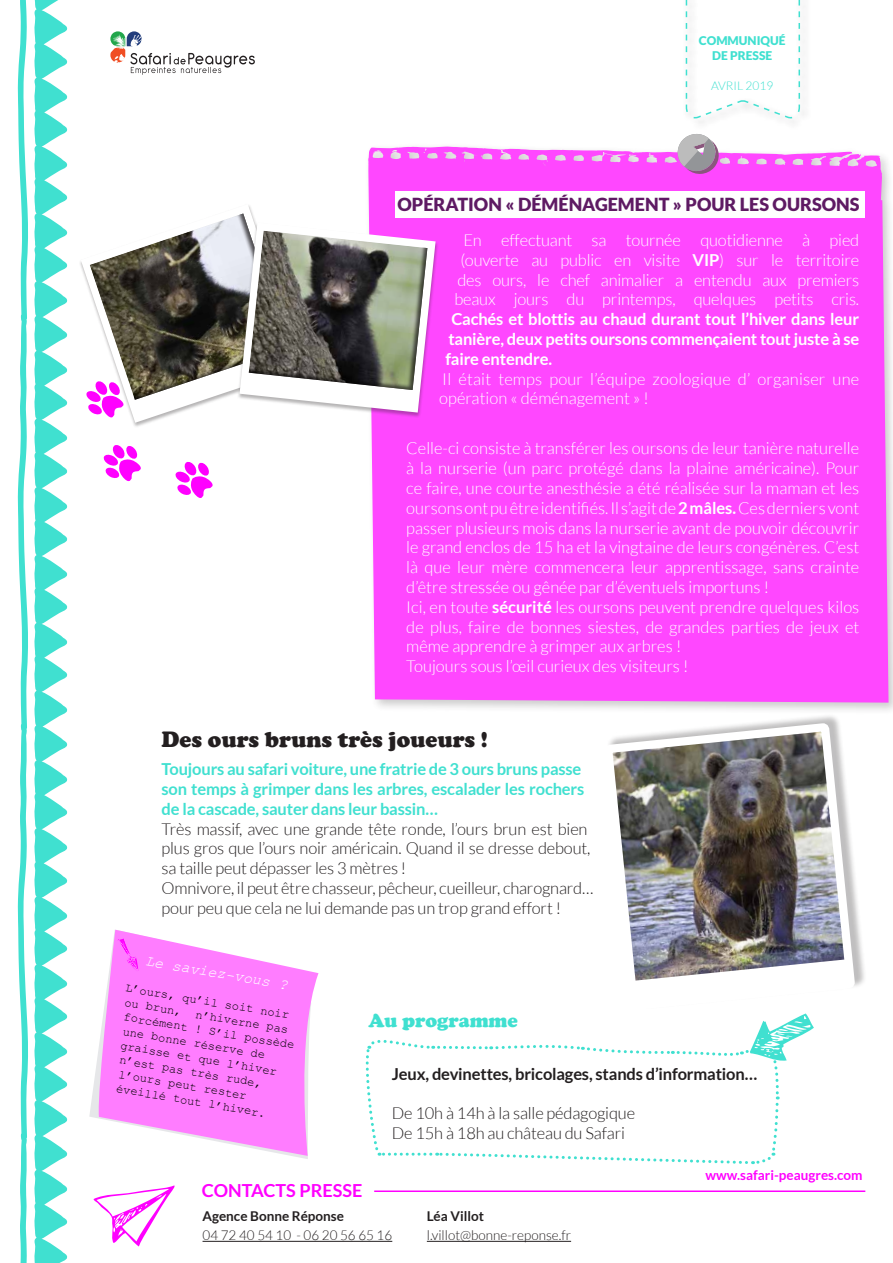
<style>
.page{position:relative;width:893px;height:1263px;background:#fff}
.page>*{position:absolute;margin:0;border:0;box-sizing:border-box;transform-origin:0 0}
.t1{font:900 22.5px "Cooper";color:#231f20}
.t2{font:900 19.5px "Cooper";color:#40e0d0}
.t3{font:900 18px "Lato";color:#5e1a63}
.t4{font:700 18px "Lato";color:#f0f}
.t5{font:300 16.5px/19.8px "Lato";color:#fff}
.t6{font:300 16.5px/19.8px "Lato";letter-spacing:-.01em;color:#231f20}
.t7{font:700 16.5px/19.8px "Lato";letter-spacing:-.01em;color:#40e0d0}
.t8{font:700 16.5px/19.8px "Lato";letter-spacing:-.01em;color:#fff;text-align:justify}
.t9{font:700 16.5px "Lato";letter-spacing:-.01em;color:#231f20}
.t10{font:italic 15px "Courier New";color:#fff}
.t11{font:300 13.5px "Lato";color:#231f20}
.t12{font:700 13.5px "Lato";color:#231f20}
.t13{font:700 13.5px "Lato";color:#f0f}
.t14{font:12px "Courier New";color:#000001}
.t15{font:900 12px/15px "Lato";color:#40e0d0;text-align:center}
.t16{font:300 12px "Lato";color:#40e0d0}
.s1{font-weight:700}
</style>
<div class="page">
<svg style="left:110px;top:31px;width:145px;height:44px"></svg>
<svg style="left:685px;top:0;width:116px;height:119px"></svg>
<hr style="left:712px;top:67px;width:61px;height:1px;background:#fff">
<hr style="left:203px;top:1241px;width:189px;height:1px;background:#231f20">
<hr style="left:427px;top:1241px;width:144px;height:1px;background:#231f20">
<hr style="left:374px;top:1190px;width:491px;height:2px;background:#f0f">
<svg style="left:94px;top:1185px;width:81px;height:61px"></svg>
<svg style="left:175px;top:461px;width:38px;height:37px"></svg>
<svg style="left:103px;top:445px;width:38px;height:37px"></svg>
<svg style="left:34px;top:0;width:33px;height:1263px"></svg>
<svg style="left:18px;top:0;width:10px;height:1263px"></svg>
<div style="left:607px;top:713px;width:260px;height:296px;background:#231f20;opacity:.29"></div>
<img style="left:607px;top:715px;width:250px;height:294px">
<div style="left:364px;top:143px;width:529px;height:572px;background:#231f20;opacity:.23"></div>
<div style="left:368px;top:147px;width:520px;height:556px;background:#ff47ff"></div>
<div style="left:395px;top:192px;width:470px;height:26px;background:#fff"></div>
<svg style="left:675px;top:134px;width:46px;height:40px;background:#c19ec1"></svg>
<svg style="left:96px;top:930px;width:222px;height:226px;fill:#ff7dff"></svg>
<svg style="left:117px;top:938px;width:21px;height:34px"></svg>
<svg style="left:86px;top:211px;width:350px;height:210px"></svg>
<svg style="left:365px;top:1013px;width:449px;height:152px"></svg>
<p class="t15" style="left:699px;top:33px;width:88px">COMMUNIQUÉ<br>DE PRESSE</p>
<p class="t16" style="left:711px;top:80px;width:64px">AVRIL 2019</p>
<p class="t3" style="left:398px;top:194px;width:463px">OPÉRATION « DÉMÉNAGEMENT » POUR LES OURSONS</p>
<p class="t5" style="left:454px;top:230px;width:406px;text-align:center">En effectuant sa tournée quotidienne à pied (ouverte au public en visite <span class="s1">VIP</span>) sur le territoire des ours, le chef animalier a entendu aux premiers beaux jours du printemps, quelques petits cris.</p>
<p class="t8" style="left:445px;top:309px;width:415px;text-indent:6px">Cachés et blottis au chaud durant tout l’hiver dans leur tanière, deux petits oursons commençaient tout juste à se faire entendre.</p>
<p class="t5" style="left:439px;top:369px;width:421px">Il était temps pour l’équipe zoologique d’ organiser une opération « déménagement » !</p>
<p class="t5" style="left:406px;top:439px;width:455px">Celle-ci consiste à transférer les oursons de leur tanière naturelle à la nurserie (un parc protégé dans la plaine américaine). Pour ce faire, une courte anesthésie a été réalisée sur la maman et les oursons ont pu être identifiés. Il s’agit de <span class="s1">2 mâles.</span> Ces derniers vont passer plusieurs mois dans la nurserie avant de pouvoir découvrir le grand enclos de 15 ha et la vingtaine de leurs congénères. C’est là que leur mère commencera leur apprentissage, sans crainte d’être stressée ou gênée par d’éventuels importuns !<br>Ici, en toute <span class="s1">sécurité</span> les oursons peuvent prendre quelques kilos de plus, faire de bonnes siestes, de grandes parties de jeux et même apprendre à grimper aux arbres !<br>Toujours sous l’œil curieux des visiteurs !</p>
<h1 class="t1" style="left:162px;top:726px;width:328px">Des ours bruns très joueurs !</h1>
<p class="t7" style="left:162px;top:759px;width:424px">Toujours au safari voiture, une fratrie de 3 ours bruns passe son temps à grimper dans les arbres, escalader les rochers de la cascade, sauter dans leur bassin…</p>
<p class="t6" style="left:162px;top:819px;width:433px">Très massif, avec une grande tête ronde, l’ours brun est bien plus gros que l’ours noir américain. Quand il se dresse debout, sa taille peut dépasser les 3 mètres !<br>Omnivore, il peut être chasseur, pêcheur, cueilleur, charognard… pour peu que cela ne lui demande pas un trop grand effort !</p>
<p class="t10" style="left:148px;top:950px;width:145px;rotate:10deg">Le saviez-vous ?</p>
<p class="t14" style="left:127px;top:979px;width:167px;rotate:10deg">L’ours, qu’il soit noir</p>
<p class="t14" style="left:126px;top:994px;width:167px;rotate:10deg">ou brun, n’hiverne pas</p>
<p class="t14" style="left:125px;top:1008px;width:174px;rotate:10deg">forcément ! S’il possède</p>
<p class="t14" style="left:124px;top:1023px;width:145px;rotate:10deg">une bonne réserve de</p>
<p class="t14" style="left:122px;top:1037px;width:160px;rotate:10deg">graisse et que l’hiver</p>
<p class="t14" style="left:121px;top:1052px;width:145px;rotate:10deg">n’est pas très rude,</p>
<p class="t14" style="left:120px;top:1066px;width:131px;rotate:10deg">l’ours peut rester</p>
<p class="t14" style="left:118px;top:1080px;width:153px;rotate:10deg">éveillé tout l’hiver.</p>
<p class="t2" style="left:369px;top:1009px;width:151px">Au programme</p>
<p class="t9" style="left:392px;top:1064px;width:367px">Jeux, devinettes, bricolages, stands d’information…</p>
<p class="t6" style="left:392px;top:1103px;width:245px">De 10h à 14h à la salle pédagogique<br>De 15h à 18h au château du Safari</p>
<p class="t4" style="left:202px;top:1180px;width:162px">CONTACTS PRESSE</p>
<p class="t12" style="left:203px;top:1208px;width:143px">Agence Bonne Réponse</p>
<p class="t11" style="left:203px;top:1228px;width:191px">04 72 40 54 10 - 06 20 56 65 16</p>
<p class="t12" style="left:427px;top:1208px;width:59px">Léa Villot</p>
<p class="t11" style="left:427px;top:1228px;width:146px">l.villot@bonne-reponse.fr</p>
<p class="t13" style="left:706px;top:1167px;width:159px">www.safari-peaugres.com</p>
</div>
